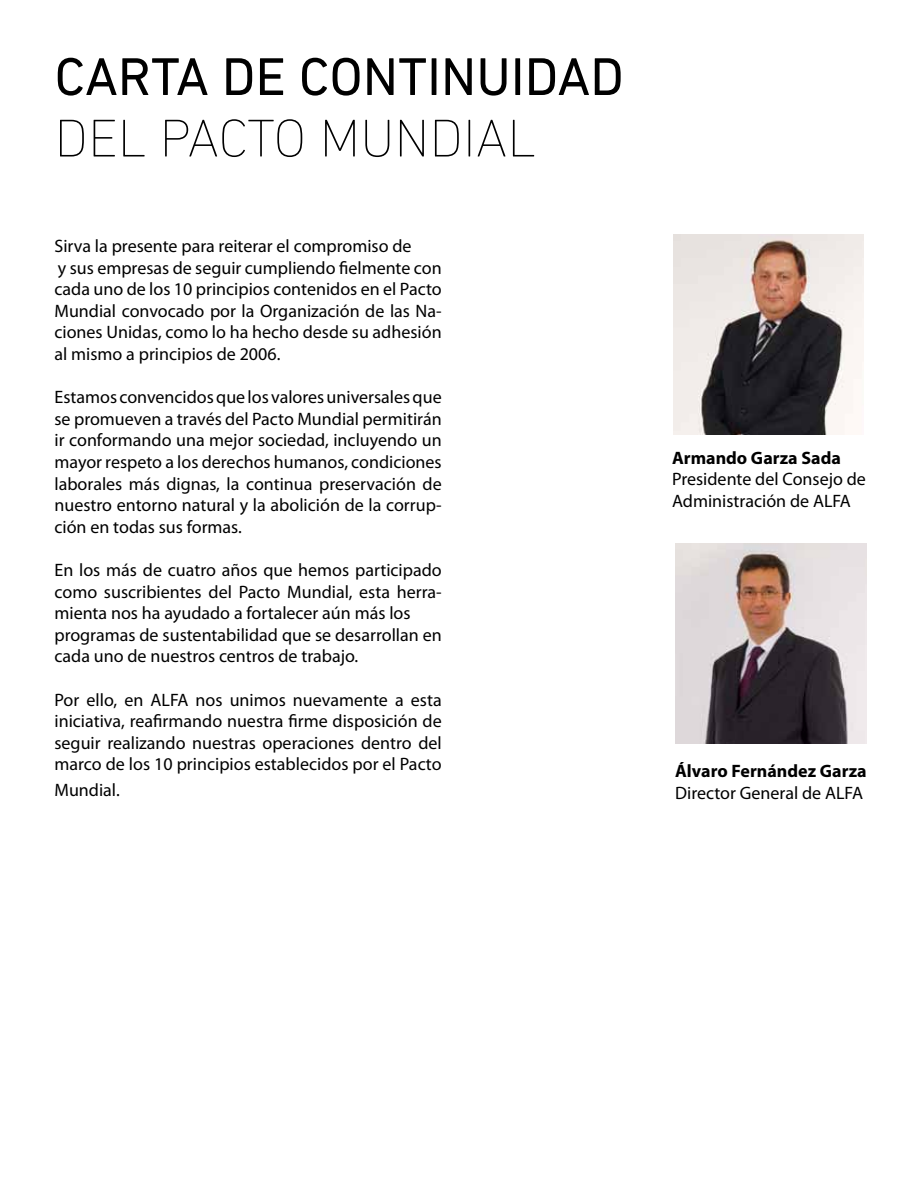
<style>
.page{position:relative;width:918px;height:1188px;background:#fff}
.page>*{position:absolute;margin:0;border:0;box-sizing:border-box;transform-origin:0 0}
.t1{font:54px "DIN Next LT Pro";color:#000}
.t2{font:200 54px "DIN Next LT Pro";color:#000}
.t3{font:18px/21.6px "Myriad Pro";color:#000}
.t4{font:700 18px "Myriad Pro";color:#000}
</style>
<div class="page">
<img style="left:676px;top:543px;width:190px;height:200px">
<img style="left:674px;top:234px;width:190px;height:200px">
<h1 class="t1" style="left:54px;top:45px;width:571px">CARTA DE CONTINUIDAD</h1>
<h1 class="t2" style="left:54px;top:107px;width:483px">DEL PACTO MUNDIAL</h1>
<p class="t3" style="left:54px;top:235px;width:389px">Sirva la presente para reiterar el compromiso de<br>y sus empresas de seguir cumpliendo fielmente con cada uno de los 10 principios contenidos en el Pacto Mundial convocado por la Organización de las Na&shy;ciones Unidas, como lo ha hecho desde su adhesión al mismo a principios de 2006.</p>
<p class="t3" style="left:54px;top:386px;width:389px;text-align:justify">Estamos convencidos que los valores universales que se promueven a través del Pacto Mundial permitirán ir conformando una mejor sociedad, incluyendo un mayor respeto a los derechos humanos, condiciones laborales más dignas, la continua preservación de nuestro entorno natural y la abolición de la corrup&shy;ción en todas sus formas.</p>
<p class="t3" style="left:54px;top:559px;width:389px">En los más de cuatro años que hemos participado como suscribientes del Pacto Mundial, esta herra&shy;mienta nos ha ayudado a fortalecer aún más los programas de sustentabilidad que se desarrollan en cada uno de nuestros centros de trabajo.</p>
<p class="t3" style="left:54px;top:688px;width:389px;text-align:justify">Por ello, en ALFA nos unimos nuevamente a esta iniciativa, reafirmando nuestra firme disposición de seguir realizando nuestras operaciones dentro del marco de los 10 principios establecidos por el Pacto</p>
<p class="t3" style="left:54px;top:778px;width:67px">Mundial.</p>
<p class="t4" style="left:672px;top:446px;width:170px">Armando Garza Sada</p>
<p class="t3" style="left:672px;top:468px;width:195px">Presidente del Consejo de<br>Administración de ALFA</p>
<p class="t4" style="left:675px;top:759px;width:193px">Álvaro Fernández Garza</p>
<p class="t3" style="left:675px;top:781px;width:189px">Director General de ALFA</p>
</div>
